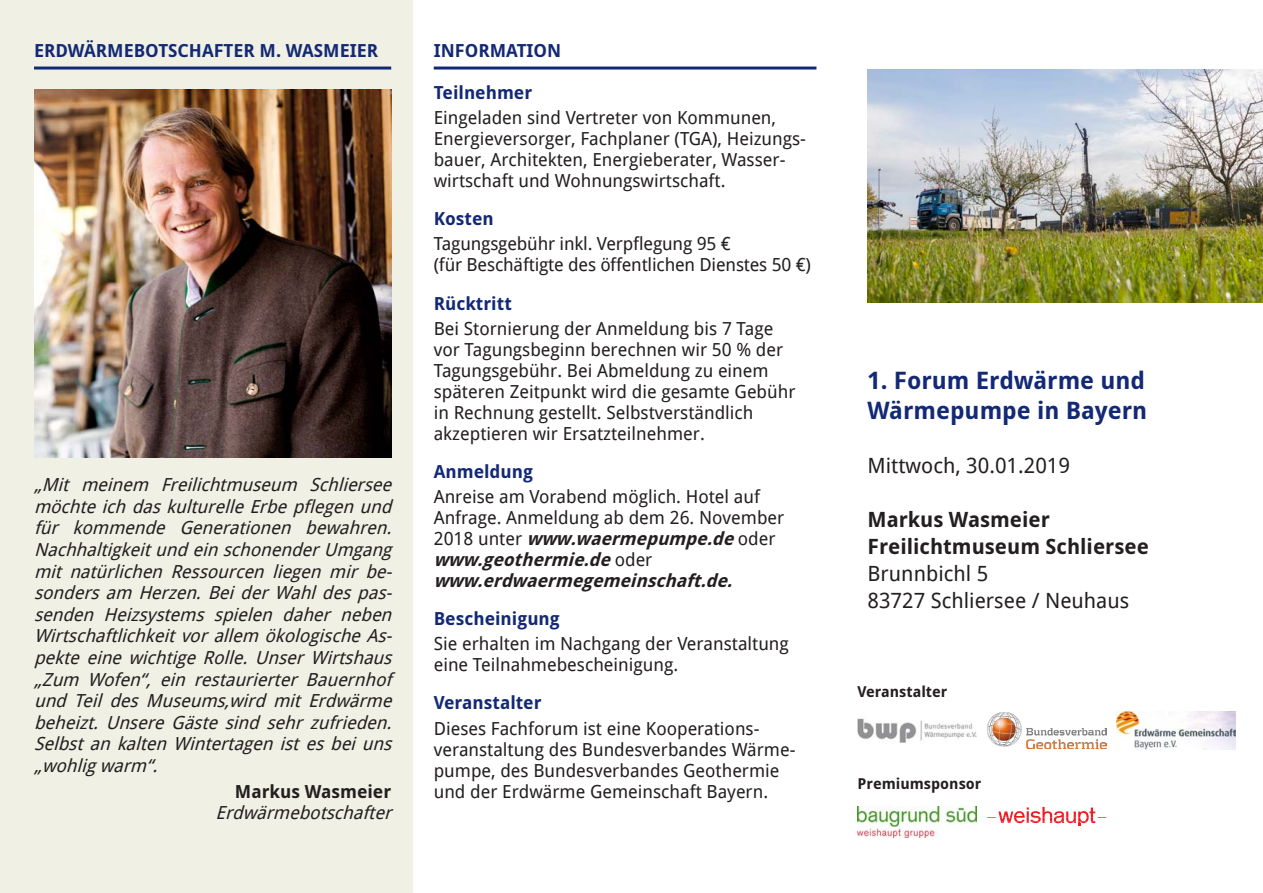
<style>
.page{position:relative;width:1263px;height:893px;background:#fff}
.page>*{position:absolute;margin:0;border:0;box-sizing:border-box;transform-origin:0 0}
.t1{font:700 24px/30px "Droid Sans";color:#142975}
.t2{font:21px/27px "Droid Sans";color:#231f20}
.t3{font:700 21px/27px "Droid Sans";color:#231f20}
.t4{font:18px/21px "Droid Sans";color:#231f20}
.t5{font:italic 18px/21.6px "Droid Sans";color:#231f20;text-align:justify}
.t6{font:700 18px "Droid Sans";color:#142975}
.t7{font:700 15px "Droid Sans";color:#231f20}
.s1{font-weight:700;font-style:normal}
.s2{font-weight:700;font-style:italic}
</style>
<div class="page">
<img style="left:867px;top:70px;width:396px;height:232px">
<img style="left:857px;top:718px;width:119px;height:25px">
<img style="left:1117px;top:711px;width:119px;height:39px">
<img style="left:987px;top:712px;width:119px;height:37px">
<div style="left:0;top:0;width:412px;height:893px;background:#f0f0e4"></div>
<hr style="left:34px;top:67px;width:357px;height:3px;background:#142975">
<hr style="left:434px;top:67px;width:382px;height:3px;background:#142975">
<img style="left:34px;top:89px;width:357px;height:369px">
<img style="left:857px;top:807px;width:119px;height:31px">
<svg style="left:987px;top:807px;width:119px;height:19px"></svg>
<p class="t6" style="left:34px;top:40px;width:346px">ERDWÄRMEBOTSCHAFTER M. WASMEIER</p>
<p class="t5" style="left:34px;top:474px;width:365px">„Mit meinem Freilichtmuseum Schliersee möchteichdaskulturelleErbepflegenund für kommende Generationen bewahren.<br>NachhaltigkeitundeinschonenderUmgang mit natürlichen Ressourcen liegen mir be&shy;sondersam Herzen.BeiderWahldespas&shy;senden Heizsystems spielen daher neben Wirtschaftlichkeitvorallem ökologischeAs&shy;pekte eine wichtige Rolle. Unser Wirtshaus „Zum Wofen“, ein restaurierter Bauernhof und Teil des Museums,wird mit Erdwärme beheizt. Unsere Gäste sind sehr zufrieden.<br>SelbstankaltenWintertagenistesbeiuns „wohligwarm“.</p>
<p class="t5" style="left:216px;top:781px;width:183px;text-indent:19px"><span class="s1">Markus Wasmeier<br></span>Erdwärmebotschafter</p>
<p class="t6" style="left:434px;top:40px;width:129px">INFORMATION</p>
<p class="t6" style="left:434px;top:82px;width:100px">Teilnehmer</p>
<p class="t4" style="left:434px;top:107px;width:374px">Eingeladen sind Vertreter von Kommunen, Energieversorger, Fachplaner (TGA), Heizungs&shy;bauer, Architekten, Energieberater, Wasser&shy;wirtschaft und Wohnungswirtschaft.</p>
<p class="t6" style="left:434px;top:208px;width:62px">Kosten</p>
<p class="t4" style="left:434px;top:234px;width:379px">Tagungsgebühr inkl. Verpflegung 95 €<br>(für Beschäftigte des öffentlichen Dienstes 50 €)</p>
<p class="t6" style="left:434px;top:293px;width:80px">Rücktritt</p>
<p class="t4" style="left:434px;top:318px;width:351px">Bei Stornierung der Anmeldung bis 7 Tage vor Tagungsbeginn berechnen wir 50 % der</p>
<p class="t4" style="left:434px;top:360px;width:336px">Tagungsgebühr. Bei Abmeldung zu einem</p>
<p class="t4" style="left:434px;top:381px;width:363px">späteren Zeitpunkt wird die gesamte Gebühr</p>
<p class="t4" style="left:434px;top:402px;width:321px">in Rechnung gestellt. Selbstverständlich</p>
<p class="t4" style="left:434px;top:423px;width:273px">akzeptieren wir Ersatzteilnehmer.</p>
<p class="t6" style="left:434px;top:461px;width:101px">Anmeldung</p>
<p class="t4" style="left:434px;top:486px;width:352px">Anreise am Vorabend möglich. Hotel auf Anfrage. Anmeldung ab dem 26. November 2 0 1 8 u n t e r <span class="s2">www.waermepumpe.de</span> o d e r <span class="s2">www.geothermie.de</span> o d e r <span class="s2">www.erdwaermegemeinschaft.de.</span></p>
<p class="t6" style="left:434px;top:608px;width:128px">Bescheinigung</p>
<p class="t4" style="left:434px;top:633px;width:357px">Sie erhalten im Nachgang der Veranstaltung eine Teilnahmebescheinigung.</p>
<p class="t6" style="left:434px;top:692px;width:109px">Veranstalter</p>
<p class="t4" style="left:434px;top:718px;width:363px">Dieses Fachforum ist eine Kooperations&shy;veranstaltung des Bundesverbandes Wärme&shy;pumpe, des Bundesverbandes Geothermie und der Erdwärme Gemeinschaft Bayern.</p>
<p class="t1" style="left:867px;top:366px;width:281px">1. Forum Erdwärme und<br>Wärmepumpe in Bayern</p>
<p class="t2" style="left:867px;top:452px;width:204px">Mittwoch, 30.01.2019</p>
<p class="t3" style="left:867px;top:506px;width:283px">Markus Wasmeier<br>Freilichtmuseum Schliersee</p>
<p class="t2" style="left:867px;top:560px;width:263px">Brunnbichl 5<br>83727 Schliersee / Neuhaus</p>
<p class="t7" style="left:857px;top:683px;width:91px">Veranstalter</p>
<p class="t7" style="left:857px;top:775px;width:125px">Premiumsponsor</p>
</div>
